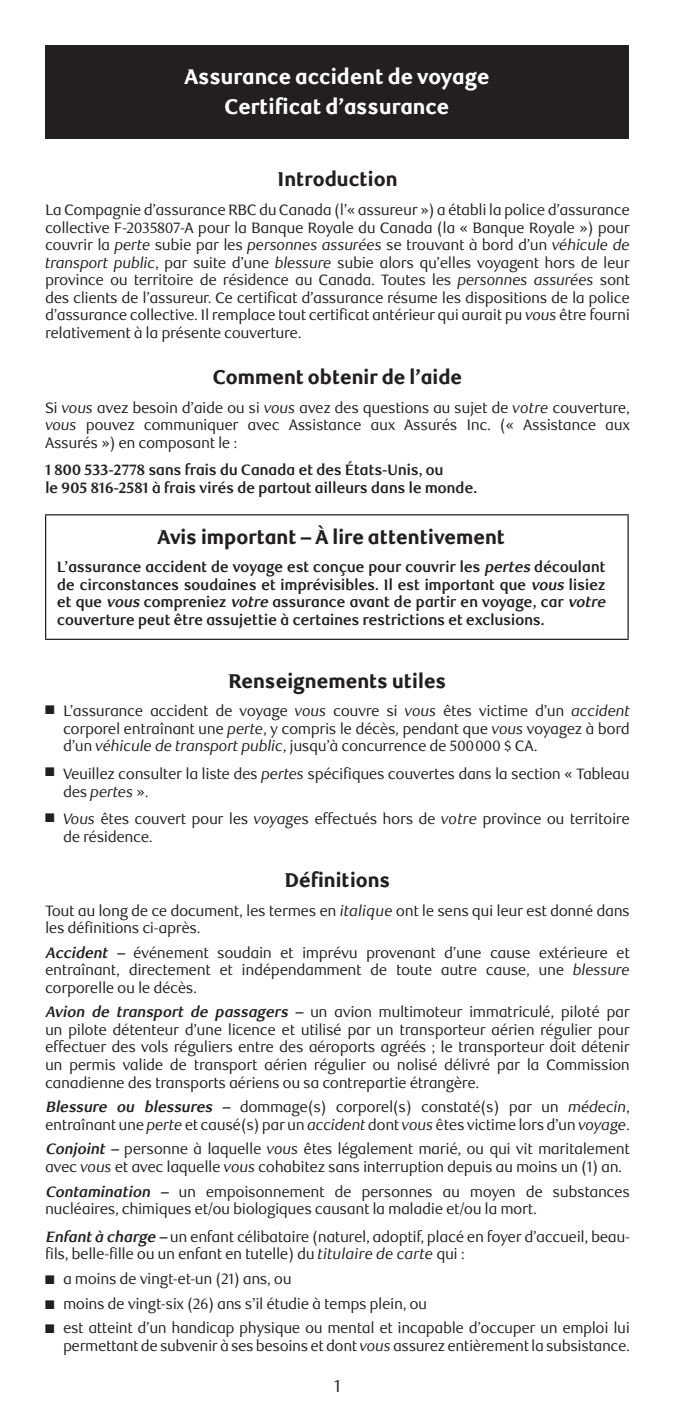
<style>
.page{position:relative;width:675px;height:1418px;background:#fff}
.page>*{position:absolute;margin:0;border:0;box-sizing:border-box;transform-origin:0 0}
.headings{font:800 21.25px "RBC Text";letter-spacing:-.03em;color:#fff}
.new_subhead{font:800 20px "RBC Text";letter-spacing:-.03em;color:#231f20}
.t1{font:17.5px "RBC Text";color:#231f20}
.main_body_copy{font:15px/17.5px "RBC Text";letter-spacing:-.03em;color:#231f20}
.main_body_copy-2{font:700 15px/17.5px "RBC Text";letter-spacing:-.03em;color:#231f20}
.s1{font-style:italic}
.s2{font-weight:700;font-style:italic}
</style>
<div class="page">
<div style="left:45px;top:45px;width:584px;height:94px;background:#231f20"></div>
<hr style="left:45px;top:514px;width:584px;height:1px;background:#231f20">
<hr style="left:45px;top:515px;width:1px;height:123px;background:#231f20">
<hr style="left:628px;top:515px;width:1px;height:123px;background:#231f20">
<hr style="left:45px;top:638px;width:584px;height:2px;background:#231f20">
<p class="headings" style="left:184px;top:64px;width:307px">Assurance accident de voyage</p>
<p class="headings" style="left:224px;top:94px;width:227px">Certificat d’assurance</p>
<p class="new_subhead" style="left:277px;top:167px;width:122px">Introduction</p>
<p class="main_body_copy" style="left:45px;top:201px;width:587px;text-align:justify">La Compagnie d’assurance RBC du Canada (l’« assureur ») a établi la police d’assurance collective F-2035807-A pour la Banque Royale du Canada (la « Banque Royale ») pour couvrir la <span class="s1">perte</span> subie par les <span class="s1">personnes assurées</span> se trouvant à bord d’un <span class="s1">véhicule de transport public</span>, par suite d’une <span class="s1">blessure</span> subie alors qu’elles voyagent hors de leur province ou territoire de résidence au Canada. Toutes les <span class="s1">personnes assurées</span> sont des clients de l’assureur. Ce certificat d’assurance résume les dispositions de la police d’assurance collective. Il remplace tout certificat antérieur qui aurait pu <span class="s1">vous</span> être fourni relativement à la présente couverture.</p>
<p class="new_subhead" style="left:212px;top:365px;width:252px">Comment obtenir de l’aide</p>
<p class="main_body_copy" style="left:45px;top:399px;width:587px;text-align:justify">Si <span class="s1">vous</span> avez besoin d’aide ou si <span class="s1">vous</span> avez des questions au sujet de <span class="s1">votre</span> couverture, <span class="s1">vous</span> pouvez communiquer avec Assistance aux Assurés Inc. (« Assistance aux Assurés ») en composant le :</p>
<p class="main_body_copy-2" style="left:45px;top:462px;width:400px">1 800 533-2778 sans frais du Canada et des États-Unis, ou</p>
<p class="main_body_copy-2" style="left:45px;top:479px;width:434px">le 905 816-2581 à frais virés de partout ailleurs dans le monde.</p>
<p class="new_subhead" style="left:157px;top:524px;width:350px">Avis important – À lire attentivement</p>
<p class="main_body_copy-2" style="left:57px;top:559px;width:554px">L’assurance accident de voyage est conçue pour couvrir les <span class="s1">pertes</span> découlant de circonstances soudaines et imprévisibles. Il est important que <span class="s1">vous</span> lisiez et que <span class="s1">vous</span> compreniez <span class="s1">votre</span> assurance avant de partir en voyage, car <span class="s1">votre </span>couverture peut être assujettie à certaines restrictions et exclusions.</p>
<p class="new_subhead" style="left:228px;top:668px;width:220px">Renseignements utiles</p>
<p class="main_body_copy" style="left:63px;top:703px;width:569px;text-align:justify;text-indent:-18px">■ L’assurance accident de voyage <span class="s1">vous</span> couvre si <span class="s1">vous</span> êtes victime d’un <span class="s1">accident </span>corporel entraînant une <span class="s1">perte</span>, y compris le décès, pendant que <span class="s1">vous</span> voyagez à bord d’un <span class="s1">véhicule de transport public</span>, jusqu’à concurrence de 500000 $ CA.</p>
<p class="main_body_copy" style="left:63px;top:765px;width:568px;text-indent:-18px">■ Veuillez consulter la liste des <span class="s1">pertes</span> spécifiques couvertes dans la section « Tableau des <span class="s1">pertes</span> ».</p>
<p class="main_body_copy" style="left:63px;top:810px;width:568px;text-indent:-18px">■ <span class="s1">Vous</span> êtes couvert pour les <span class="s1">voyage</span>s effectués hors de <span class="s1">votre</span> province ou territoire de résidence.</p>
<p class="new_subhead" style="left:284px;top:867px;width:108px">Définitions</p>
<p class="main_body_copy" style="left:45px;top:902px;width:586px">Tout au long de ce document, les termes en <span class="s1">italique</span> ont le sens qui leur est donné dans les définitions ci-après.</p>
<p class="main_body_copy" style="left:45px;top:944px;width:587px;text-align:justify"><span class="s2">Accident –</span> événement soudain et imprévu provenant d’une cause extérieure et entraînant, directement et indépendamment de toute autre cause, une <span class="s1">blessure </span>corporelle ou le décès.</p>
<p class="main_body_copy" style="left:45px;top:1004px;width:587px;text-align:justify"><span class="s2">Avion de transport de passagers –</span> un avion multimoteur immatriculé, piloté par un pilote détenteur d’une licence et utilisé par un transporteur aérien régulier pour effectuer des vols réguliers entre des aéroports agréés ; le transporteur doit détenir un permis valide de transport aérien régulier ou nolisé délivré par la Commission canadienne des transports aériens ou sa contrepartie étrangère.</p>
<p class="main_body_copy" style="left:45px;top:1098px;width:587px"><span class="s2">Blessure ou blessures –</span> dommage(s) corporel(s) constaté(s) par un <span class="s1">médecin</span>, entraînant une <span class="s1">perte</span> et causé(s) par un <span class="s1">accident</span> dont <span class="s1">vous</span> êtes victime lors d’un <span class="s1">voyage</span>.</p>
<p class="main_body_copy" style="left:45px;top:1140px;width:587px"><span class="s2">Conjoint –</span> personne à laquelle <span class="s1">vous</span> êtes légalement marié, ou qui vit maritalement avec <span class="s1">vous</span> et avec laquelle <span class="s1">vous</span> cohabitez sans interruption depuis au moins un (1) an.</p>
<p class="main_body_copy" style="left:45px;top:1183px;width:587px"><span class="s2">Contamination –</span> un empoisonnement de personnes au moyen de substances nucléaires, chimiques et/ou biologiques causant la maladie et/ou la mort.</p>
<p class="main_body_copy" style="left:45px;top:1228px;width:587px"><span class="s2">Enfantà charge –</span> un enfant célibataire (naturel, adoptif, placé en foyer d’accueil, beau&shy;fils, belle-fille ou un enfant en tutelle) du <span class="s1">titulaire de carte</span> qui :</p>
<p class="main_body_copy" style="left:45px;top:1270px;width:248px">■ a moins de vingt-et-un (21) ans, ou</p>
<p class="main_body_copy" style="left:45px;top:1295px;width:384px">■ moins de vingt-six (26) ans s’il étudie à temps plein, ou</p>
<p class="main_body_copy" style="left:45px;top:1319px;width:587px;text-align:right">■ est atteint d’un handicap physique ou mental et incapable d’occuper un emploi lui permettant de subvenir à ses besoins et dont <span class="s1">vous</span> assurez entièrement la subsistance.</p>
<p class="t1" style="left:334px;top:1375px;width:8px">1</p>
</div>
